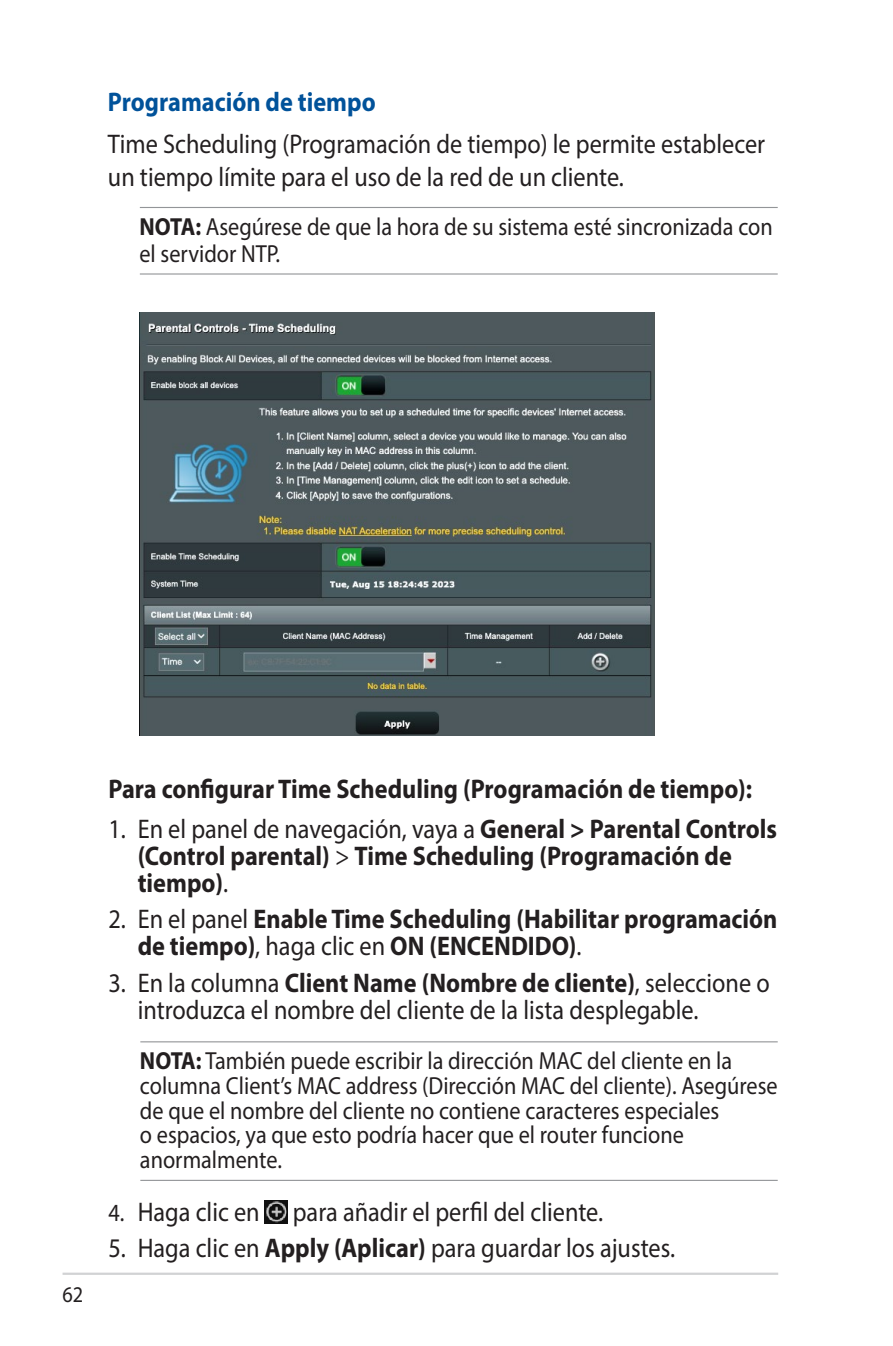
<style>
.page{position:relative;width:893px;height:1346px;background:#fff}
.page>*{position:absolute;margin:0;border:0;box-sizing:border-box;transform-origin:0 0}
.t1{font:27px/32.4px "Myriad Pro";color:#231f20;scale:.9 1}
.t2{font:700 27px/27px "Myriad Pro";color:#231f20;scale:.9 1}
.t3{font:700 27px "Myriad Pro";color:#01529a;scale:.9 1}
.t4{font:24.75px/24.8px "Myriad Pro";color:#231f20;scale:.9 1}
.t5{font:22.5px "Myriad Pro";color:#231f20;scale:.9 1}
.s1{font-weight:700}
.s2{font-weight:400}
.s3{font-size:24.75px}
</style>
<div class="page">
<hr style="left:63px;top:1272px;width:715px;height:3px;background:#d1d2d4">
<hr style="left:140px;top:207px;width:638px;height:1px;background:#939598">
<hr style="left:140px;top:273px;width:638px;height:2px;background:#939598">
<hr style="left:140px;top:1041px;width:638px;height:1px;background:#939598">
<hr style="left:140px;top:1180px;width:638px;height:1px;background:#939598">
<img style="left:265px;top:1200px;width:23px;height:23px">
<img style="left:140px;top:312px;width:515px;height:424px">
<p class="t3" style="left:108px;top:84px;width:299px">Programación de tiempo</p>
<p class="t1" style="left:108px;top:127px;width:732px">Time Scheduling (Programación de tiempo) le permite establecer un tiempo límite para el uso de la red de un cliente.</p>
<p class="t4" style="left:139px;top:213px;width:705px;line-height:27px"><span class="s1">NOTA:</span> Asegúrese de que la hora de su sistema esté sincronizada con el servidor NTP.</p>
<p class="t5" style="left:63px;top:1281px;width:25px">62</p>
<p class="t2" style="left:108px;top:774px;width:717px">Para configurar Time Scheduling (Programación de tiempo):</p>
<p class="t2" style="left:138px;top:814px;width:712px;text-indent:-29px"><span class="s2">1. En el panel de navegación, vaya a</span> General &gt; Parental Controls (Control parental) <span class="s2">&gt;</span> Time Scheduling (Programación de tiempo)<span class="s2">.</span></p>
<p class="t2" style="left:138px;top:905px;width:712px;text-indent:-29px"><span class="s2">2. En el panel</span> Enable Time Scheduling (Habilitar programación de tiempo)<span class="s2">, haga clic en</span> ON (ENCENDIDO)<span class="s2">.</span></p>
<p class="t1" style="left:138px;top:969px;width:704px;line-height:27px;text-indent:-29px">3. En la columna <span class="s1">Client Name (Nombre de cliente)</span>, seleccione o introduzca el nombre del cliente de la lista desplegable.</p>
<p class="t4" style="left:140px;top:1048px;width:710px"><span class="s1">NOTA:</span> También puede escribir la dirección MAC del cliente en la columna Client’s MAC address (Dirección MAC del cliente). Asegúrese de que el nombre del cliente no contiene caracteres especiales<br>o espacios, ya que esto podría hacer que el router funcione anormalmente.</p>
<p class="t1" style="left:108px;top:1195px;width:551px"><span class="s3">4.</span> Haga clic en para añadir el perfil del cliente.</p>
<p class="t1" style="left:108px;top:1231px;width:631px">5. Haga clic en <span class="s1">Apply (Aplicar)</span> para guardar los ajustes.</p>
</div>
